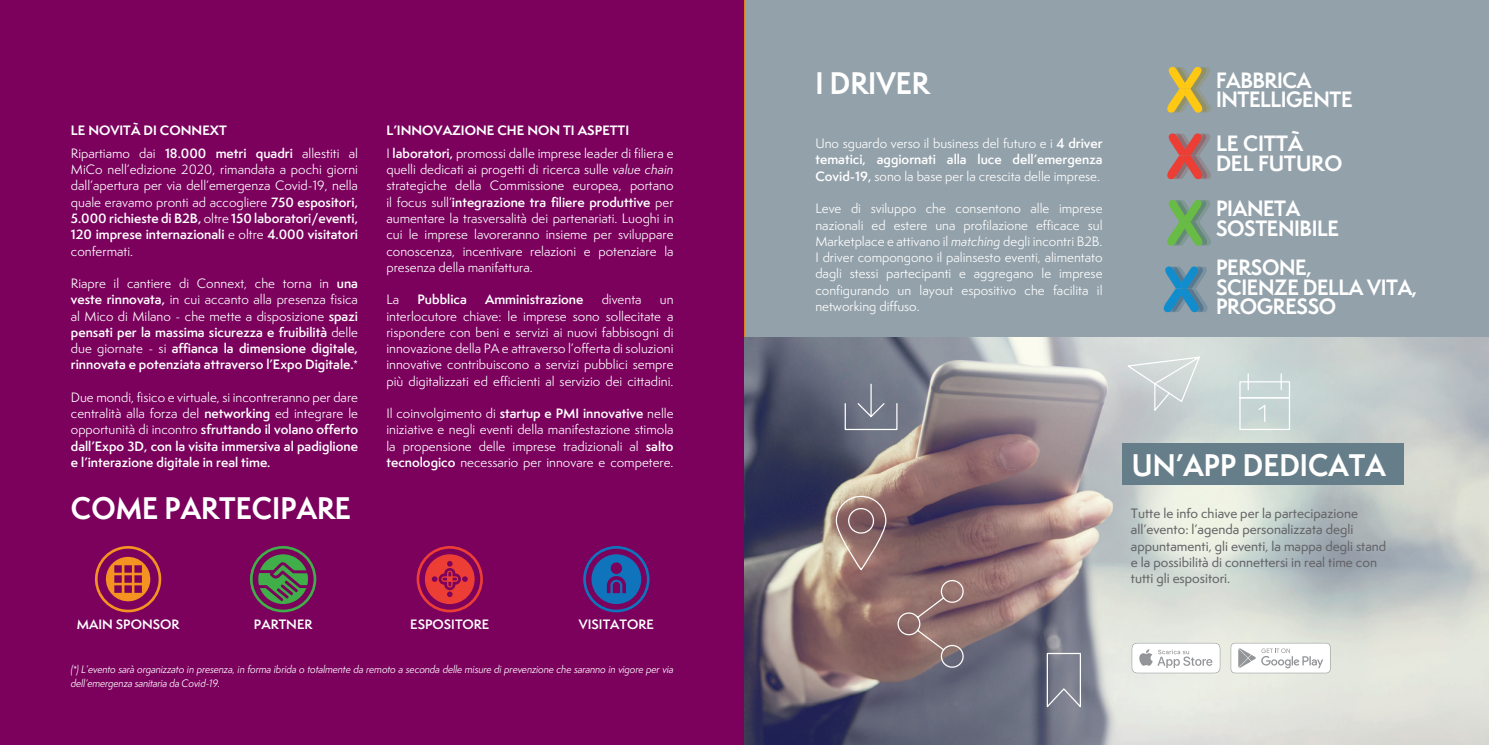
<style>
.page{position:relative;width:1489px;height:745px;background:#fff}
.page>*{position:absolute;margin:0;border:0;box-sizing:border-box;transform-origin:0 0}
.t1{font:700 28.75px "Semplicita Pro";color:#fff;scale:.93 1}
.t2{font:700 20.38px/19.5px "Semplicita Pro";letter-spacing:-.02em;color:#fff;scale:.94 1}
.t3{font:700 20.38px/19.5px "Semplicita Pro";letter-spacing:-.02em;color:#fff}
.t4{font:12.5px/16.2px "Semplicita Pro";color:#fff;text-align:justify}
.t5{font:600 12.5px/16.2px "Semplicita Pro";color:#fff;text-align:justify}
.t6{font:500 12.5px/16.2px "Semplicita Pro";color:#636366}
.t7{font:italic 10px/13.8px "Semplicita Pro";letter-spacing:-.02em;color:#fff}
.s1{font-weight:700}
.s2{font-weight:600}
.s3{font-weight:400}
.s4{font-family:"Helvetica Neue LT Std";font-weight:400}
.s5{font-style:italic}
.s6{font-family:"Helvetica Neue LT Std"}
</style>
<div class="page">
<div style="left:0;top:0;width:744px;height:744px;background:#7b015d"></div>
<div style="left:744px;top:0;width:744px;height:744px;background:#93a1aa"></div>
<img style="left:744px;top:338px;width:744px;height:406px">
<svg style="left:1130px;top:641px;width:90px;height:32px"></svg>
<div style="left:1230px;top:642px;width:100px;height:30px;border:1px solid #939598;border-radius:4px"></div>
<div style="left:1231px;top:643px;width:98px;height:29px;background:#fff;border-radius:4px"></div>
<svg style="left:1238px;top:648px;width:85px;height:21px"></svg>
<svg style="left:835px;top:495px;width:52px;height:75px"></svg>
<svg style="left:1238px;top:372px;width:52px;height:58px"></svg>
<svg style="left:896px;top:579px;width:68px;height:89px"></svg>
<svg style="left:844px;top:383px;width:54px;height:47px"></svg>
<svg style="left:1126px;top:355px;width:78px;height:58px"></svg>
<svg style="left:1046px;top:651px;width:36px;height:58px"></svg>
<svg style="left:1167px;top:67px;width:43px;height:46px"></svg>
<svg style="left:1167px;top:133px;width:43px;height:46px"></svg>
<svg style="left:1167px;top:200px;width:43px;height:45px"></svg>
<svg style="left:1163px;top:266px;width:44px;height:46px"></svg>
<div style="left:1122px;top:443px;width:281px;height:41px;background:#667e89"></div>
<svg style="left:583px;top:546px;width:66px;height:66px"></svg>
<svg style="left:416px;top:546px;width:67px;height:66px"></svg>
<svg style="left:250px;top:546px;width:66px;height:66px"></svg>
<svg style="left:95px;top:546px;width:67px;height:67px"></svg>
<p class="t4" style="left:71px;top:118px;width:289px;line-height:23.4px"><span class="s1">LE NOVITÀ DI CONNEXT<br></span>Ripartiamo dai <span class="s2">18.000 metri quadri</span> allestiti al</p>
<p class="t4" style="left:71px;top:161px;width:289px">MiCo nell’edizione 2020, rimandata a pochi giorni dall’apertura per via dell’emergenza Covid-19, nella quale eravamo pronti ad accogliere <span class="s2">750 espositori, 5.000 richieste di B2B,</span> oltre <span class="s2">150 laboratori/eventi, 120 imprese internazionali</span> e oltre <span class="s2">4.000 visitatori </span>confermati.</p>
<p class="t5" style="left:71px;top:275px;width:289px"><span class="s3">Riapre il cantiere di Connext, che torna in</span> una veste rinnovata, <span class="s3">in cui accanto alla presenza fisica al Mico di Milano - che mette a disposizione</span> spazi pensati per la massima sicurezza e fruibilità <span class="s3">delle due giornate - si</span> affianca la dimensione digitale, rinnovata e potenziata attraverso l’Expo Digitale.<span class="s4">*</span></p>
<p class="t5" style="left:71px;top:388px;width:289px"><span class="s3">Due mondi, fisico e virtuale, si incontreranno per dare centralità alla forza del</span> networking <span class="s3">ed integrare le opportunità di incontro</span> sfruttando il volano offerto dall’Expo 3D, con la visita immersiva al padiglione e l’interazione digitale in real time.</p>
<h1 class="t1" style="left:71px;top:486px;width:303px">COME PARTECIPARE</h1>
<p class="t4" style="left:386px;top:118px;width:288px;line-height:23.4px"><span class="s1">L’INNOVAZIONE CHE NON TI ASPETTI<br></span>I <span class="s2">laboratori,</span> promossi dalle imprese leader di filiera e</p>
<p class="t4" style="left:386px;top:161px;width:289px">quelli dedicati ai progetti di ricerca sulle <span class="s5">value chain </span>strategiche della Commissione europea, portano il focus sull’<span class="s2">integrazione tra filiere produttive</span> per aumentare la trasversalità dei partenariati. Luoghi in cui le imprese lavoreranno insieme per sviluppare conoscenza, incentivare relazioni e potenziare la presenza della manifattura.</p>
<p class="t4" style="left:386px;top:291px;width:14px">La</p>
<p class="t5" style="left:417px;top:291px;width:51px">Pubblica</p>
<p class="t5" style="left:485px;top:291px;width:100px">Amministrazione</p>
<p class="t4" style="left:601px;top:291px;width:41px">diventa</p>
<p class="t4" style="left:386px;top:291px;width:289px;text-indent:273px">un interlocutore chiave: le imprese sono sollecitate a rispondere con beni e servizi ai nuovi fabbisogni di innovazione della PA e attraverso l’offerta di soluzioni innovative contribuiscono a servizi pubblici sempre più digitalizzati ed efficienti al servizio dei cittadini.</p>
<p class="t4" style="left:386px;top:405px;width:289px">Il coinvolgimento di <span class="s2">startup e PMI innovative</span> nelle iniziative e negli eventi della manifestazione stimola la propensione delle imprese tradizionali al <span class="s2">salto tecnologico</span> necessario per innovare e competere.</p>
<p class="t5" style="left:77px;top:615px;width:104px">MAIN SPONSOR</p>
<p class="t5" style="left:254px;top:615px;width:60px">PARTNER</p>
<p class="t5" style="left:410px;top:615px;width:80px">ESPOSITORE</p>
<p class="t5" style="left:579px;top:615px;width:76px">VISITATORE</p>
<p class="t7" style="left:71px;top:662px;width:604px">(<span class="s6">*</span>) L’evento sarà organizzato in presenza, in forma ibrida o totalmente da remoto a seconda delle misure di prevenzione che saranno in vigore per via dell’emergenza sanitaria da Covid-19.</p>
<h1 class="t1" style="left:815px;top:62px;width:124px">I DRIVER</h1>
<p class="t4" style="left:815px;top:135px;width:289px">Uno sguardo verso il business del futuro e i <span class="s2">4 driver tematici, aggiornati alla luce dell’emergenza Covid-19,</span> sono la base per la crescita delle imprese.</p>
<p class="t4" style="left:815px;top:200px;width:289px">Leve di sviluppo che consentono alle imprese nazionali ed estere una profilazione efficace sul Marketplace e attivano il <span class="s5">matching</span> degli incontri B2B.<br>I driver compongono il palinsesto eventi, alimentato dagli stessi partecipanti e aggregano le imprese configurando un layout espositivo che facilita il networking diffuso.</p>
<h2 class="t2" style="left:1215px;top:70px;width:147px">FABBRICA<br>INTELLIGENTE</h2>
<h2 class="t3" style="left:1215px;top:133px;width:128px">LE CITTÀ<br>DEL FUTURO</h2>
<h2 class="t2" style="left:1215px;top:198px;width:132px">PIANETA<br>SOSTENIBILE</h2>
<h2 class="t2" style="left:1215px;top:257px;width:216px">PERSONE,<br>SCIENZE DELLA VITA,<br>PROGRESSO</h2>
<h1 class="t1" style="left:1131px;top:443px;width:274px">UN’APP DEDICATA</h1>
<p class="t6" style="left:1130px;top:505px;width:257px">Tutte le info chiave per la partecipazione all’evento: l’agenda personalizzata degli appuntamenti, gli eventi, la mappa degli stand e la possibilità di connettersi in real time con tutti gli espositori.</p>
</div>
